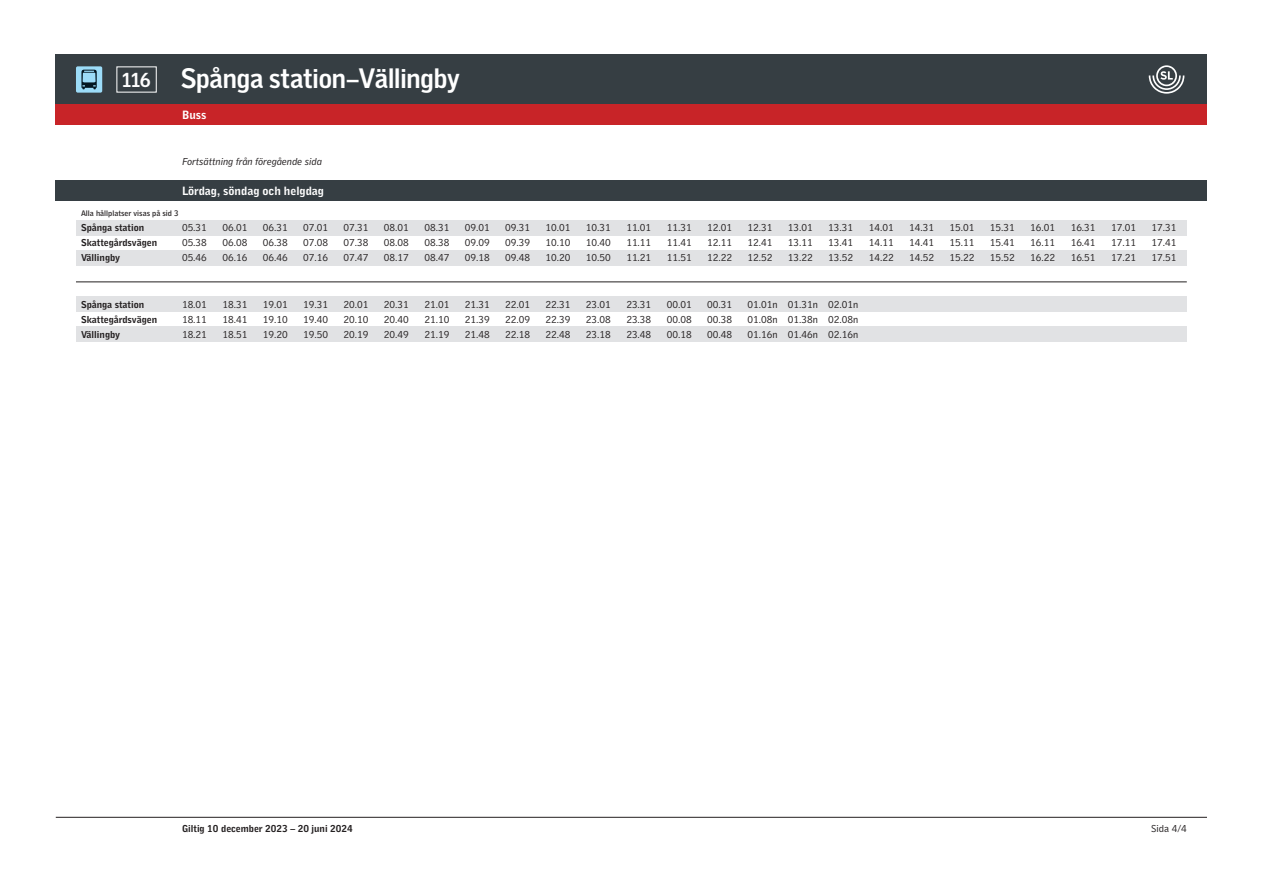
<style>
.page{position:relative;width:1263px;height:893px;background:#fff}
.page>*{position:absolute;margin:0;border:0;box-sizing:border-box;transform-origin:0 0}
.t1{font:700 26.7px "SL Gothic Display";letter-spacing:-.005em;color:#fff}
.t2{font:700 12.15px "SL Gothic Timetable 2";color:#fff}
.t3{font:10.05px/15.1px "SL Gothic Timetable 2";color:#231f20;text-align:justify}
.t4{font:700 10.05px/15.1px "SL Gothic Timetable 2";color:#231f20}
.t5{font:italic 10.05px "SL Gothic Timetable 2";color:#231f20}
.t6{font:500 8.1px "SL Gothic Timetable 2";color:#231f20}
.s1{font-size:19.2px}
</style>
<div class="page">
<hr style="left:56px;top:817px;width:1151px;height:1px;background:#231f20">
<div style="left:56px;top:54px;width:1151px;height:51px;background:#363e43"></div>
<div style="left:56px;top:105px;width:1151px;height:20px;background:#c82428"></div>
<svg style="left:1149px;top:65px;width:35px;height:29px"></svg>
<div style="left:76px;top:66px;width:26px;height:27px;background:#9cdcf8;border-radius:2px"></div>
<svg style="left:81px;top:70px;width:16px;height:19px"></svg>
<div style="left:56px;top:180px;width:1151px;height:21px;background:#363e43"></div>
<div style="left:76px;top:296px;width:1111px;height:15px;background:#e1e2e4"></div>
<div style="left:76px;top:327px;width:1111px;height:15px;background:#e1e2e4"></div>
<div style="left:76px;top:220px;width:1111px;height:15px;background:#e1e2e4"></div>
<div style="left:76px;top:250px;width:1111px;height:15px;background:#e1e2e4"></div>
<hr style="left:76px;top:281px;width:1111px;height:1px;background:#231f20">
<h1 class="t1" style="left:123px;top:63px;width:339px"><span class="s1">116</span> Spånga station–Vällingby</h1>
<p class="t2" style="left:182px;top:111px;width:26px">Buss</p>
<p class="t5" style="left:182px;top:158px;width:141px">Fortsättning från föregående sida</p>
<p class="t2" style="left:182px;top:187px;width:144px">Lördag, söndag och helgdag</p>
<p class="t6" style="left:81px;top:208px;width:99px">Alla hållplatser visas på sid 3</p>
<p class="t4" style="left:81px;top:221px;width:78px">Spånga station<br>Skattegårdsvägen<br>Vällingby</p>
<p class="t3" style="left:182px;top:221px;width:26px">05.31<br>05.38<br>05.46</p>
<p class="t3" style="left:222px;top:221px;width:26px">06.01<br>06.08<br>06.16</p>
<p class="t3" style="left:263px;top:221px;width:26px">06.31<br>06.38<br>06.46</p>
<p class="t3" style="left:303px;top:221px;width:26px">07.01<br>07.08<br>07.16</p>
<p class="t3" style="left:344px;top:221px;width:26px">07.31<br>07.38<br>07.47</p>
<p class="t3" style="left:384px;top:221px;width:26px">08.01<br>08.08<br>08.17</p>
<p class="t3" style="left:424px;top:221px;width:26px">08.31<br>08.38<br>08.47</p>
<p class="t3" style="left:465px;top:221px;width:26px">09.01<br>09.09<br>09.18</p>
<p class="t3" style="left:505px;top:221px;width:26px">09.31<br>09.39<br>09.48</p>
<p class="t3" style="left:546px;top:221px;width:26px">10.01<br>10.10<br>10.20</p>
<p class="t3" style="left:586px;top:221px;width:26px">10.31<br>10.40<br>10.50</p>
<p class="t3" style="left:626px;top:221px;width:26px">11.01<br>11.11<br>11.21</p>
<p class="t3" style="left:667px;top:221px;width:26px">11.31<br>11.41<br>11.51</p>
<p class="t3" style="left:707px;top:221px;width:26px">12.01<br>12.11<br>12.22</p>
<p class="t3" style="left:748px;top:221px;width:26px">12.31<br>12.41<br>12.52</p>
<p class="t3" style="left:788px;top:221px;width:26px">13.01<br>13.11<br>13.22</p>
<p class="t3" style="left:828px;top:221px;width:26px">13.31<br>13.41<br>13.52</p>
<p class="t3" style="left:869px;top:221px;width:26px">14.01<br>14.11<br>14.22</p>
<p class="t3" style="left:909px;top:221px;width:26px">14.31<br>14.41<br>14.52</p>
<p class="t3" style="left:950px;top:221px;width:26px">15.01<br>15.11<br>15.22</p>
<p class="t3" style="left:990px;top:221px;width:26px">15.31<br>15.41<br>15.52</p>
<p class="t3" style="left:1030px;top:221px;width:26px">16.01<br>16.11<br>16.22</p>
<p class="t3" style="left:1071px;top:221px;width:26px">16.31<br>16.41<br>16.51</p>
<p class="t3" style="left:1111px;top:221px;width:26px">17.01<br>17.11<br>17.21</p>
<p class="t3" style="left:1151px;top:221px;width:26px">17.31<br>17.41<br>17.51</p>
<p class="t4" style="left:81px;top:297px;width:78px">Spånga station<br>Skattegårdsvägen<br>Vällingby</p>
<p class="t3" style="left:182px;top:297px;width:26px">18.01<br>18.11<br>18.21</p>
<p class="t3" style="left:222px;top:297px;width:26px">18.31<br>18.41<br>18.51</p>
<p class="t3" style="left:263px;top:297px;width:26px">19.01<br>19.10<br>19.20</p>
<p class="t3" style="left:303px;top:297px;width:26px">19.31<br>19.40<br>19.50</p>
<p class="t3" style="left:344px;top:297px;width:26px">20.01<br>20.10<br>20.19</p>
<p class="t3" style="left:384px;top:297px;width:26px">20.31<br>20.40<br>20.49</p>
<p class="t3" style="left:424px;top:297px;width:26px">21.01<br>21.10<br>21.19</p>
<p class="t3" style="left:465px;top:297px;width:26px">21.31<br>21.39<br>21.48</p>
<p class="t3" style="left:505px;top:297px;width:26px">22.01<br>22.09<br>22.18</p>
<p class="t3" style="left:546px;top:297px;width:26px">22.31<br>22.39<br>22.48</p>
<p class="t3" style="left:586px;top:297px;width:26px">23.01<br>23.08<br>23.18</p>
<p class="t3" style="left:626px;top:297px;width:26px">23.31<br>23.38<br>23.48</p>
<p class="t3" style="left:667px;top:297px;width:26px">00.01<br>00.08<br>00.18</p>
<p class="t3" style="left:707px;top:297px;width:26px">00.31<br>00.38<br>00.48</p>
<p class="t3" style="left:748px;top:297px;width:32px">01.01n 01.08n 01.16n</p>
<p class="t3" style="left:788px;top:297px;width:32px">01.31n 01.38n 01.46n</p>
<p class="t3" style="left:828px;top:297px;width:32px">02.01n 02.08n 02.16n</p>
<p class="t4" style="left:182px;top:822px;width:172px">Giltig 10 december 2023 – 20 juni 2024</p>
<p class="t3" style="left:1151px;top:822px;width:37px">Sida 4/4</p>
</div>
